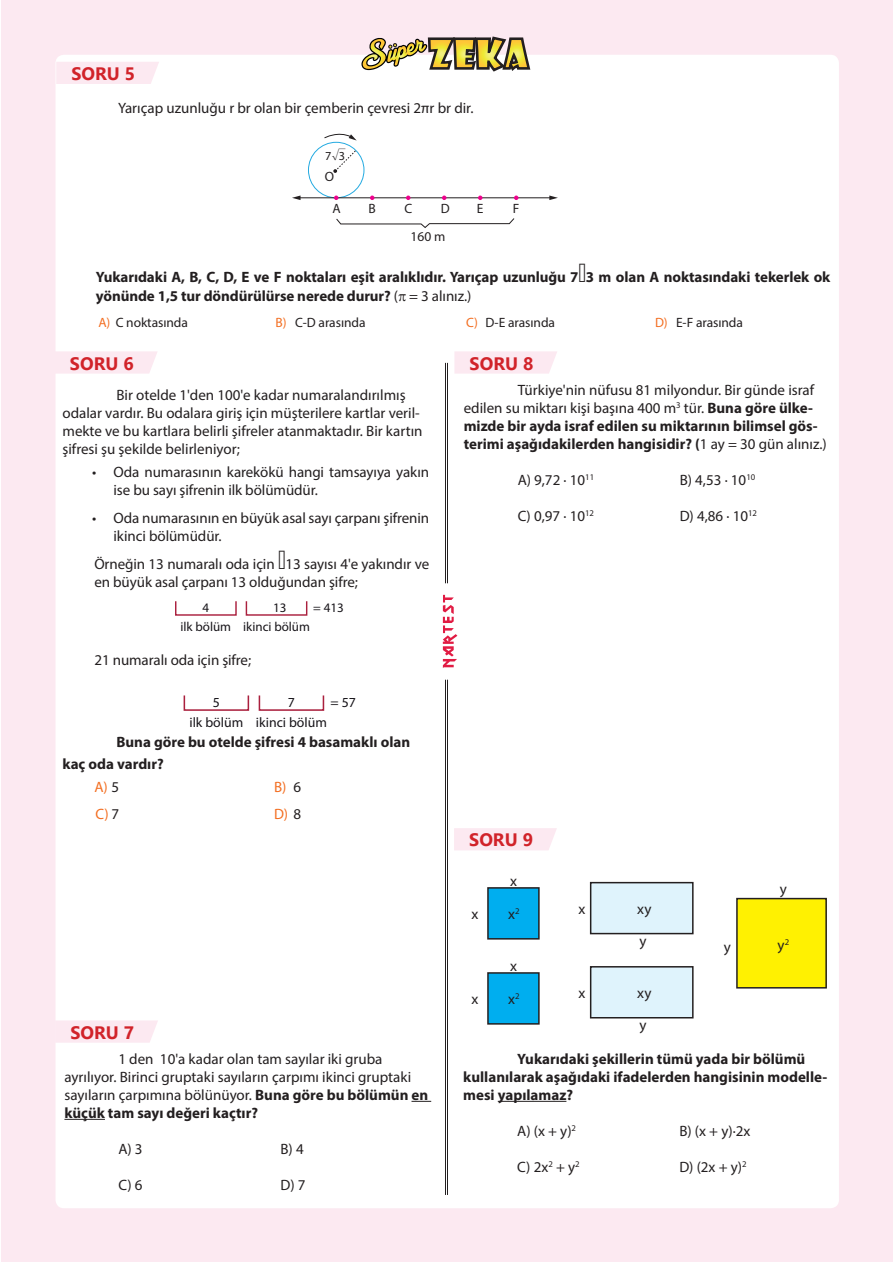
<style>
.page{position:relative;width:893px;height:1263px;background:#fff}
.page>*{position:absolute;margin:0;border:0;box-sizing:border-box;transform-origin:0 0}
.t1{font:700 18px "Segoe UI";color:#d1232a}
.t2{font:15px/18px "Myriad Pro";color:#231f20}
.t3{font:700 15px/18px "Myriad Pro";color:#231f20}
.t4{font:15px "Myriad Pro";color:#f36e21}
.t5{font:13.8px "Myriad Pro";color:#171419}
.t6{font:13.5px/28.5px "Myriad Pro";letter-spacing:-.005em;color:#231f20}
.t7{font:13.05px "Myriad Pro";color:#171419}
.t8{font:12.3px "Myriad Pro";color:#231f20}
.s1{font-family:"Matematik"}
.s2{font-family:"Math";font-weight:400}
.s3{font-weight:400}
.s4{color:#f36e21}
.s5{font-family:"Math"}
.s6{color:#231f20}
.s7{font-weight:700}
</style>
<div class="page">
<div style="left:2px;top:1px;width:891px;height:1261px;background:#fce9f1"></div>
<div style="left:56px;top:55px;width:783px;height:1153px;background:#fff;border-radius:9px"></div>
<hr style="left:447px;top:680px;width:1px;height:515px;background:#231f20">
<hr style="left:445px;top:680px;width:1px;height:515px;background:#231f20">
<svg style="left:443px;top:595px;width:14px;height:73px"></svg>
<svg style="left:361px;top:36px;width:170px;height:36px"></svg>
<hr style="left:447px;top:363px;width:1px;height:220px;background:#231f20">
<hr style="left:445px;top:363px;width:1px;height:220px;background:#231f20">
<div style="left:56px;top:62px;width:103px;height:22px;background:#fce9f1"></div>
<div style="left:56px;top:351px;width:101px;height:23px;background:#fce9f1"></div>
<svg style="left:56px;top:1020px;width:102px;height:23px;background:#fceaf1"></svg>
<div style="left:454px;top:351px;width:103px;height:23px;background:#fce9f1"></div>
<div style="left:454px;top:828px;width:103px;height:22px;background:#fce9f1"></div>
<div style="left:175px;top:600px;width:62px;height:16px;border:1px solid #aa203e"></div>
<div style="left:246px;top:600px;width:61px;height:16px;border:1px solid #aa203e"></div>
<div style="left:184px;top:695px;width:65px;height:16px;border:2px solid #aa203e"></div>
<div style="left:259px;top:695px;width:65px;height:16px;border:2px solid #aa203e"></div>
<div style="left:308px;top:142px;width:56px;height:56px;border:1px solid #24aae1;border-radius:50%"></div>
<hr style="left:299px;top:197px;width:252px;height:1px;background:#231f20">
<svg style="left:549px;top:195px;width:9px;height:5px"></svg>
<svg style="left:292px;top:195px;width:9px;height:5px"></svg>
<svg style="left:334px;top:196px;width:4px;height:4px"></svg>
<svg style="left:370px;top:196px;width:4px;height:4px"></svg>
<svg style="left:406px;top:196px;width:4px;height:4px"></svg>
<svg style="left:442px;top:196px;width:4px;height:4px"></svg>
<svg style="left:478px;top:196px;width:4px;height:4px"></svg>
<svg style="left:514px;top:196px;width:4px;height:4px"></svg>
<svg style="left:333px;top:150px;width:24px;height:23px"></svg>
<svg style="left:324px;top:133px;width:33px;height:8px"></svg>
<svg style="left:336px;top:218px;width:179px;height:10px"></svg>
<svg style="left:411px;top:1101px;width:20px;height:1px"></svg>
<hr style="left:64px;top:1119px;width:41px;height:1px;background:#231f20">
<hr style="left:498px;top:1101px;width:68px;height:1px;background:#231f20">
<div style="left:591px;top:883px;width:102px;height:50px;background:#dff3fc"></div>
<div style="left:590px;top:882px;width:104px;height:52px;border:2px solid #231f20"></div>
<div style="left:591px;top:967px;width:102px;height:51px;background:#dff3fc"></div>
<div style="left:590px;top:966px;width:104px;height:52px;border:2px solid #231f20"></div>
<div style="left:488px;top:888px;width:51px;height:51px;background:#00aeef"></div>
<div style="left:487px;top:887px;width:53px;height:52px;border:2px solid #231f20"></div>
<div style="left:488px;top:973px;width:51px;height:51px;background:#00aeef"></div>
<div style="left:487px;top:972px;width:53px;height:53px;border:2px solid #231f20"></div>
<div style="left:737px;top:898px;width:89px;height:90px;background:#fff101"></div>
<div style="left:736px;top:898px;width:91px;height:90px;border:2px solid #231f20"></div>
<p class="t1" style="left:71px;top:57px;width:65px">SORU 5</p>
<p class="t2" style="left:118px;top:99px;width:357px">Yarıçap uzunluğu r br olan bir çemberin çevresi 2πr br dir.</p>
<p class="t8" style="left:325px;top:149px;width:22px">7 <span class="s1">ñ</span>3</p>
<p class="t6" style="left:325px;top:162px;width:11px">O</p>
<p class="t6" style="left:332px;top:194px;width:10px">A</p>
<p class="t6" style="left:369px;top:194px;width:9px">B</p>
<p class="t6" style="left:410px;top:194px;width:36px;text-indent:-6px">C<br>160 m</p>
<p class="t6" style="left:441px;top:194px;width:10px">D</p>
<p class="t6" style="left:477px;top:194px;width:8px">E</p>
<p class="t6" style="left:513px;top:194px;width:8px">F</p>
<p class="t3" style="left:96px;top:267px;width:736px;line-height:18.8px">Yukarıdaki A, B, C, D, E ve F noktaları eşit aralıklıdır. Yarıçap uzunluğu 7<span class="s2">ñ</span>3 m olan A noktasındaki tekerlek ok yönünde 1,5 tur döndürülürse nerede durur? <span class="s3">( = 3 alınız.)</span></p>
<p class="t6" style="left:99px;top:308px;width:91px"><span class="s4">A)</span> C noktasında</p>
<p class="t6" style="left:276px;top:308px;width:92px"><span class="s4">B)</span> C-D arasında</p>
<p class="t6" style="left:466px;top:308px;width:91px"><span class="s4">C)</span> D-E arasında</p>
<p class="t6" style="left:655px;top:308px;width:89px"><span class="s4">D)</span> E-F arasında</p>
<p class="t1" style="left:70px;top:346px;width:65px">SORU 6</p>
<p class="t2" style="left:63px;top:385px;width:362px;text-indent:54px">Bir otelde 1'den 100'e kadar numaralandırılmış odalar vardır. Bu odalara giriş için müşterilere kartlar veril&shy;mekte ve bu kartlara belirli şifreler atanmaktadır. Bir kartın şifresi şu şekilde belirleniyor;</p>
<p class="t2" style="left:114px;top:462px;width:317px;line-height:18.8px;text-indent:-21px">• Oda numarasının karekökü hangi tamsayıya yakın ise bu sayı şifrenin ilk bölümüdür.</p>
<p class="t2" style="left:114px;top:508px;width:317px;line-height:18.8px;text-indent:-21px">• Oda numarasının en büyük asal sayı çarpanı şifrenin ikinci bölümüdür.</p>
<p class="t2" style="left:94px;top:554px;width:336px;line-height:18.8px">Örneğin 13 numaralı oda için <span class="s5">ò</span>13 sayısı 4'e yakındır ve en büyük asal çarpanı 13 olduğundan şifre;</p>
<p class="t7" style="left:203px;top:599px;width:8px">4</p>
<p class="t7" style="left:273px;top:599px;width:15px">13</p>
<p class="t7" style="left:313px;top:599px;width:32px">= 413</p>
<p class="t7" style="left:181px;top:618px;width:131px">ilk bölüm ikinci bölüm</p>
<p class="t2" style="left:94px;top:651px;width:158px">21 numaralı oda için şifre;</p>
<p class="t5" style="left:213px;top:693px;width:9px">5</p>
<p class="t5" style="left:288px;top:693px;width:9px">7</p>
<p class="t5" style="left:330px;top:693px;width:27px">= 57</p>
<p class="t5" style="left:189px;top:713px;width:139px">ilk bölüm ikinci bölüm</p>
<p class="t3" style="left:63px;top:731px;width:349px;line-height:21.6px;text-indent:54px">Buna göre bu otelde şifresi 4 basamaklı olan kaç oda vardır?</p>
<p class="t4" style="left:94px;top:778px;width:26px">A) <span class="s6">5</span></p>
<p class="t4" style="left:274px;top:778px;width:29px">B) <span class="s6">6</span></p>
<p class="t4" style="left:96px;top:805px;width:25px">C)<span class="s6">7</span></p>
<p class="t4" style="left:274px;top:805px;width:29px">D) <span class="s6">8</span></p>
<p class="t1" style="left:70px;top:1015px;width:65px">SORU 7</p>
<p class="t2" style="left:64px;top:1049px;width:365px;text-indent:54px">1 den 10'a kadar olan tam sayılar iki gruba ayrılıyor. Birinci gruptaki sayıların çarpımı ikinci gruptaki sayıların çarpımına bölünüyor. <span class="s7">Buna göre bu bölümün en küçük tam sayı değeri kaçtır?</span></p>
<p class="t2" style="left:118px;top:1139px;width:26px">A) 3</p>
<p class="t2" style="left:280px;top:1139px;width:25px">B) 4</p>
<p class="t2" style="left:118px;top:1175px;width:26px">C) 6</p>
<p class="t2" style="left:280px;top:1175px;width:27px">D) 7</p>
<p class="t1" style="left:470px;top:346px;width:65px">SORU 8</p>
<p class="t3" style="left:464px;top:380px;width:365px;text-indent:54px"><span class="s3">Türkiye'nin nüfusu 81 milyondur. Bir günde israf edilen su miktarı kişi başına 400 m</span><sup>3</sup> <span class="s3">tür.</span> Buna göre ülke&shy;mizde bir ayda israf edilen su miktarının bilimsel gös&shy;terimi aşağıdakilerden hangisidir? (<span class="s3">1 ay = 30 gün alınız.)</span></p>
<p class="t2" style="left:518px;top:470px;width:78px">A) 9,72 · 10<sup>11</sup></p>
<p class="t2" style="left:680px;top:470px;width:77px">B) 4,53 · 10<sup>10</sup></p>
<p class="t2" style="left:518px;top:506px;width:78px">C) 0,97 · 10<sup>12</sup></p>
<p class="t2" style="left:680px;top:506px;width:79px">D) 4,86 · 10<sup>12</sup></p>
<p class="t1" style="left:469px;top:823px;width:65px">SORU 9</p>
<p class="t2" style="left:510px;top:871px;width:8px">x</p>
<p class="t2" style="left:471px;top:905px;width:8px">x</p>
<p class="t2" style="left:508px;top:904px;width:13px">x<sup>2</sup></p>
<p class="t2" style="left:510px;top:956px;width:8px">x</p>
<p class="t2" style="left:471px;top:990px;width:8px">x</p>
<p class="t2" style="left:508px;top:989px;width:13px">x<sup>2</sup></p>
<p class="t2" style="left:579px;top:899px;width:8px">x</p>
<p class="t2" style="left:637px;top:893px;width:16px;line-height:31.7px">xy y</p>
<p class="t2" style="left:579px;top:983px;width:8px">x</p>
<p class="t2" style="left:637px;top:977px;width:16px;line-height:31.7px">xy y</p>
<p class="t2" style="left:780px;top:880px;width:9px">y</p>
<p class="t2" style="left:724px;top:937px;width:9px">y</p>
<p class="t2" style="left:778px;top:936px;width:13px">y<sup>2</sup></p>
<p class="t3" style="left:463px;top:1049px;width:366px;text-indent:54px">Yukarıdaki şekillerin tümü yada bir bölümü kullanılarak aşağıdaki ifadelerden hangisinin modelle&shy;mesi yapılamaz?</p>
<p class="t2" style="left:517px;top:1121px;width:60px">A) (x + y)<sup>2</sup></p>
<p class="t2" style="left:679px;top:1121px;width:73px">B) (x + y)·2x</p>
<p class="t2" style="left:517px;top:1157px;width:64px">C) 2x<sup>2</sup> + y<sup>2</sup></p>
<p class="t2" style="left:679px;top:1157px;width:69px">D) (2x + y)<sup>2</sup></p>
</div>
